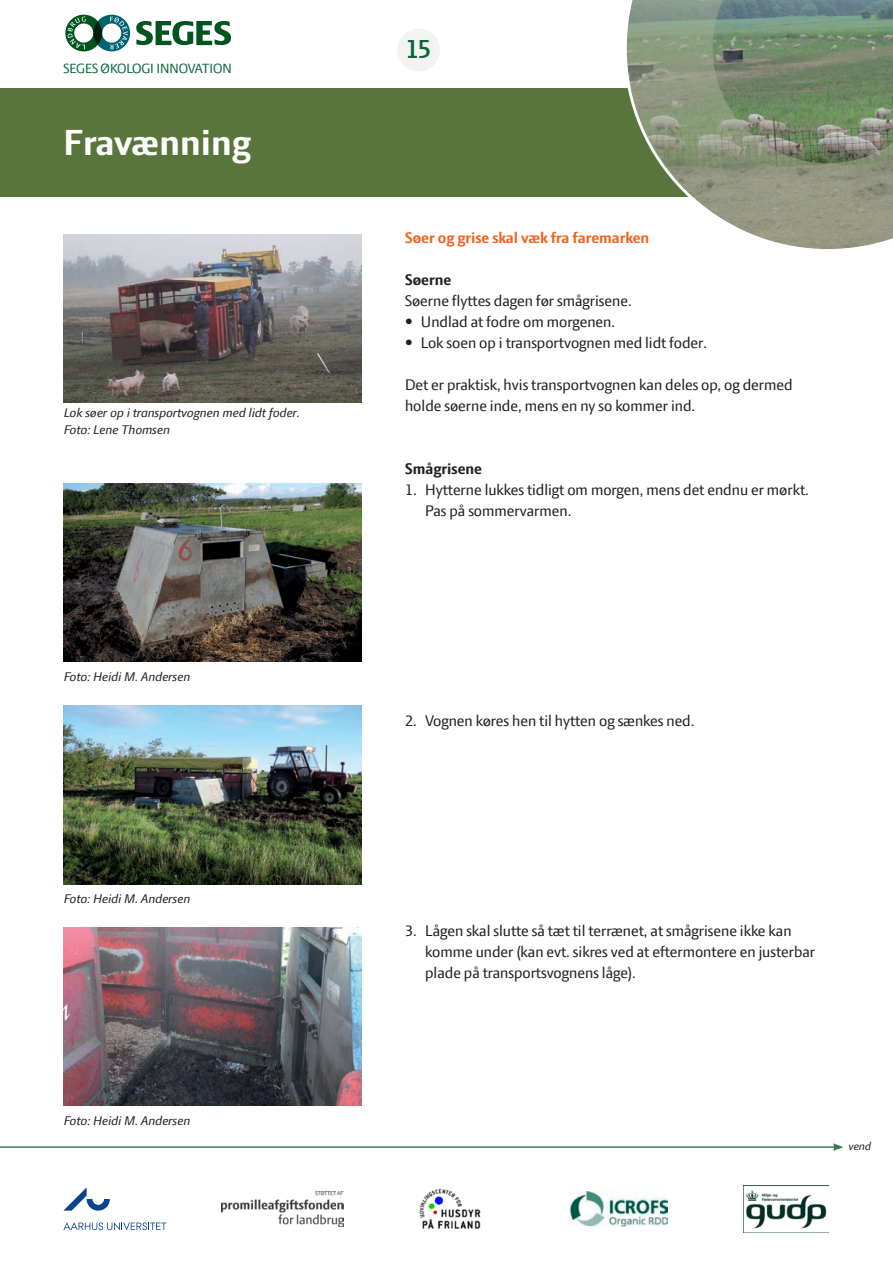
<style>
.page{position:relative;width:893px;height:1263px;background:#fff}
.page>*{position:absolute;margin:0;border:0;box-sizing:border-box;transform-origin:0 0}
.Rubrik{font:700 39px "LF Press Sans";color:#fff}
.Indledende_tekst{font:600 28.5px "LF Press Sans";color:#0c6638}
.brødtekst{font:16.5px/21px "LF Press Sans";color:#231f20}
.mellemrubrik{font:700 16.5px "LF Press Sans";color:#f36421}
.Fed_brød{font:700 16.5px "LF Press Sans";color:#231f20}
.t1{font:14.4px "LF Press Sans";color:#0c6638}
.Billedtekst{font:italic 13.5px "LF Press Sans";color:#231f20}
.Billedtekst-2{font:italic 12px "LF Press Sans";color:#231f20}
</style>
<div class="page">
<div style="left:0;top:88px;width:893px;height:108px;background:#58763b"></div>
<svg style="left:627px;top:0;width:266px;height:249px;background:#8d9a83"></svg>
<svg style="left:65px;top:15px;width:65px;height:36px"></svg>
<svg style="left:136px;top:21px;width:95px;height:24px"></svg>
<div style="left:397px;top:29px;width:43px;height:42px;background:#f4f3f1;border-radius:50%"></div>
<img style="left:744px;top:1185px;width:84px;height:44px">
<img style="left:569px;top:1191px;width:98px;height:36px">
<img style="left:419px;top:1188px;width:62px;height:41px">
<img style="left:222px;top:1191px;width:121px;height:35px">
<svg style="left:64px;top:1187px;width:46px;height:23px"></svg>
<svg style="left:63px;top:1222px;width:103px;height:8px"></svg>
<img style="left:64px;top:235px;width:297px;height:168px">
<img style="left:64px;top:483px;width:297px;height:179px">
<img style="left:64px;top:706px;width:297px;height:178px">
<img style="left:64px;top:927px;width:297px;height:178px">
<hr style="left:0;top:1146px;width:835px;height:2px;background:#3f794f">
<svg style="left:833px;top:1143px;width:10px;height:8px"></svg>
<p class="t1" style="left:64px;top:60px;width:170px">SEGES ØKOLOGI INNOVATION</p>
<p class="Rubrik" style="left:63px;top:120px;width:189px">Fravænning</p>
<p class="Billedtekst" style="left:64px;top:405px;width:238px">Lok søer op i transportvognen med lidt foder.</p>
<p class="Billedtekst" style="left:64px;top:422px;width:108px">Foto: Lene Thomsen</p>
<p class="Billedtekst" style="left:64px;top:669px;width:128px">Foto: Heidi M. Andersen</p>
<p class="Billedtekst" style="left:64px;top:891px;width:128px">Foto: Heidi M. Andersen</p>
<p class="Billedtekst" style="left:64px;top:1112px;width:128px">Foto: Heidi M. Andersen</p>
<p class="Indledende_tekst" style="left:405px;top:33px;width:28px">15</p>
<p class="mellemrubrik" style="left:405px;top:228px;width:246px">Søer og grise skal væk fra faremarken</p>
<p class="Fed_brød" style="left:405px;top:270px;width:48px">Søerne</p>
<p class="brødtekst" style="left:405px;top:290px;width:228px">Søerne flyttes dagen før smågrisene.</p>
<p class="brødtekst" style="left:405px;top:311px;width:212px">• Undlad at fodre om morgenen.</p>
<p class="brødtekst" style="left:405px;top:332px;width:304px">• Lok soen op i transportvognen med lidt foder.</p>
<p class="brødtekst" style="left:405px;top:374px;width:389px">Det er praktisk, hvis transportvognen kan deles op, og dermed holde søerne inde, mens en ny so kommer ind.</p>
<p class="Fed_brød" style="left:405px;top:459px;width:79px">Smågrisene</p>
<p class="brødtekst" style="left:425px;top:479px;width:385px;text-indent:-20px">1. Hytterne lukkes tidligt om morgen, mens det endnu er mørkt.<br>Pas på sommervarmen.</p>
<p class="brødtekst" style="left:405px;top:710px;width:291px">2. Vognen køres hen til hytten og sænkes ned.</p>
<p class="brødtekst" style="left:425px;top:920px;width:391px;text-indent:-20px">3. Lågen skal slutte så tæt til terrænet, at smågrisene ikke kan komme under (kan evt. sikres ved at eftermontere en justerbar plade på transportsvognens låge).</p>
<p class="Billedtekst-2" style="left:848px;top:1139px;width:24px">vend</p>
</div>
